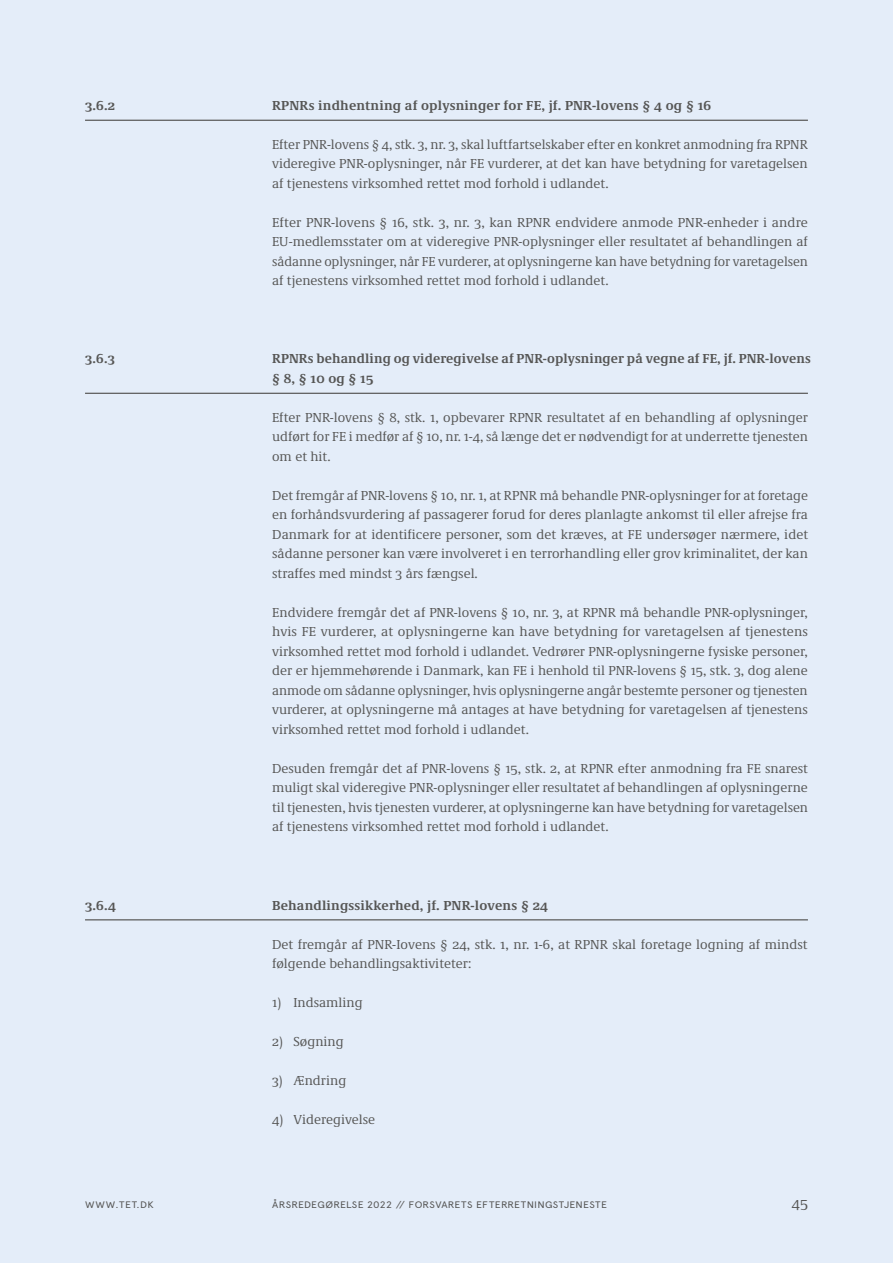
<style>
.page{position:relative;width:893px;height:1263px;background:#e4edf9}
.page>*{position:absolute;margin:0;border:0;box-sizing:border-box;transform-origin:0 0}
.t1{font:15px "Demos Next Pro";color:#565655}
.t2{font:13.5px/19.5px "Demos Next Pro";color:#565655;text-align:justify}
.t3{font:700 13.5px/19.5px "Demos Next Pro";letter-spacing:.015em;color:#565655}
.t4{font:9.45px "Apercu 8";letter-spacing:.025em;color:#565655;scale:1.11 1}
</style>
<div class="page">
<hr style="left:85px;top:120px;width:723px;height:1px;background:#565655">
<hr style="left:85px;top:393px;width:723px;height:1px;background:#565655">
<hr style="left:85px;top:919px;width:723px;height:1px;background:#565655">
<p class="t3" style="left:85px;top:95px;width:32px">3.6.2</p>
<p class="t3" style="left:272px;top:95px;width:440px">RPNRs indhentning af oplysninger for FE, jf. PNR-lovens § 4 og § 16</p>
<p class="t2" style="left:272px;top:134px;width:537px">Efter PNR-lovens § 4, stk. 3, nr. 3, skal luftfartselskaber efter en konkret anmodning fra RPNR videregive PNR-oplysninger, når FE vurderer, at det kan have betydning for varetagelsen af tjenestens virksomhed rettet mod forhold i udlandet.</p>
<p class="t2" style="left:272px;top:212px;width:537px">Efter PNR-lovens § 16, stk. 3, nr. 3, kan RPNR endvidere anmode PNR-enheder i andre EU-medlemsstater om at videregive PNR-oplysninger eller resultatet af behandlingen af sådanne oplysninger, når FE vurderer, at oplysningerne kan have betydning for varetagelsen af tjenestens virksomhed rettet mod forhold i udlandet.</p>
<p class="t3" style="left:85px;top:348px;width:31px">3.6.3</p>
<p class="t3" style="left:272px;top:348px;width:540px">RPNRs behandling og videregivelse af PNR-oplysninger på vegne af FE, jf. PNR-lovens § 8, § 10 og § 15</p>
<p class="t2" style="left:272px;top:407px;width:537px">Efter PNR-lovens § 8, stk. 1, opbevarer RPNR resultatet af en behandling af oplysninger udført for FE i medfør af § 10, nr. 1-4, så længe det er nødvendigt for at underrette tjenesten om et hit.</p>
<p class="t2" style="left:272px;top:485px;width:537px">Det fremgår af PNR-lovens § 10, nr. 1, at RPNR må behandle PNR-oplysninger for at foretage en forhåndsvurdering af passagerer forud for deres planlagte ankomst til eller afrejse fra Danmark for at identificere personer, som det kræves, at FE undersøger nærmere, idet sådanne personer kan være involveret i en terrorhandling eller grov kriminalitet, der kan straffes med mindst 3 års fængsel.</p>
<p class="t2" style="left:272px;top:602px;width:537px">Endvidere fremgår det af PNR-lovens § 10, nr. 3, at RPNR må behandle PNR-oplysninger, hvis FE vurderer, at oplysningerne kan have betydning for varetagelsen af tjenestens virksomhed rettet mod forhold i udlandet. Vedrører PNR-oplysningerne fysiske personer, der er hjemmehørende i Danmark, kan FE i henhold til PNR-lovens § 15, stk. 3, dog alene anmode om sådanne oplysninger, hvis oplysningerne angår bestemte personer og tjenesten vurderer, at oplysningerne må antages at have betydning for varetagelsen af tjenestens virksomhed rettet mod forhold i udlandet.</p>
<p class="t2" style="left:272px;top:758px;width:537px">Desuden fremgår det af PNR-lovens § 15, stk. 2, at RPNR efter anmodning fra FE snarest muligt skal videregive PNR-oplysninger eller resultatet af behandlingen af oplysningerne til tjenesten, hvis tjenesten vurderer, at oplysningerne kan have betydning for varetagelsen af tjenestens virksomhed rettet mod forhold i udlandet.</p>
<p class="t3" style="left:85px;top:894px;width:33px">3.6.4</p>
<p class="t3" style="left:272px;top:894px;width:277px">Behandlingssikkerhed, jf. PNR-lovens § 24</p>
<p class="t2" style="left:272px;top:933px;width:537px">Det fremgår af PNR-Iovens § 24, stk. 1, nr. 1-6, at RPNR skal foretage logning af mindst følgende behandlingsaktiviteter:</p>
<p class="t2" style="left:272px;top:992px;width:92px">1) Indsamling</p>
<p class="t2" style="left:272px;top:1031px;width:73px">2) Søgning</p>
<p class="t2" style="left:272px;top:1070px;width:76px">3) Ændring</p>
<p class="t2" style="left:272px;top:1109px;width:105px">4) Videregivelse</p>
<p class="t4" style="left:85px;top:1199px;width:63px">WWW.TET.DK</p>
<p class="t4" style="left:272px;top:1199px;width:303px">ÅRSREDEGØRELSE 2022 // FORSVARETS EFTERRETNINGSTJENESTE</p>
<p class="t1" style="left:792px;top:1192px;width:18px">45</p>
</div>
